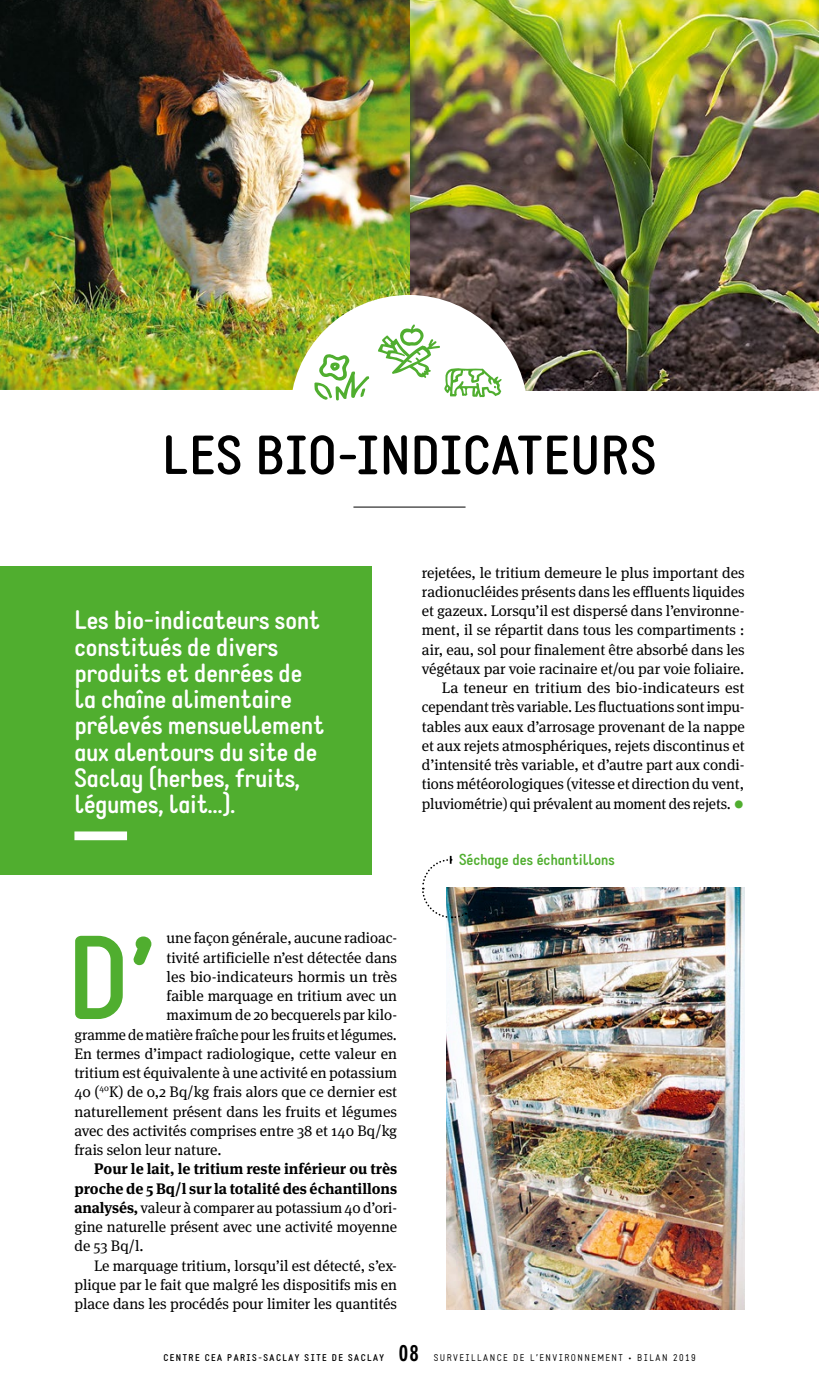
<style>
.page{position:relative;width:819px;height:1389px;background:#fff}
.page>*{position:absolute;margin:0;border:0;box-sizing:border-box;transform-origin:0 0}
.t1{font:700 116.9px "Static";color:#50ae2f}
.t2{font:700 54.25px "Static";color:#000}
.t3{font:700 26.25px/26.2px "Static";letter-spacing:-.01em;color:#fff}
.t4{font:700 condensed 21.88px "News Gothic BT";color:#000}
.t5{font:700 15.75px "Static";letter-spacing:-.01em;color:#50ae2f}
.t6{font:15.22px/19.2px "Meta Serif";color:#000;text-align:justify}
.t7{font:700 15.22px/19.2px "Meta Serif";color:#000;text-align:justify}
.t8{font:9.62px "Static";letter-spacing:.15em;color:#000}
.t9{font:700 9.62px "Static";letter-spacing:.15em;color:#000}
.s1{font-size:22.75px;color:#50ae2f}
.s2{font-weight:400}
</style>
<div class="page">
<img style="left:409px;top:0;width:410px;height:390px">
<img style="left:0;top:0;width:409px;height:390px">
<div style="left:290px;top:295px;width:237px;height:237px;background:#fff;border-radius:50%"></div>
<hr style="left:353px;top:507px;width:112px;height:1px;background:#000">
<svg style="left:314px;top:354px;width:56px;height:47px"></svg>
<svg style="left:378px;top:324px;width:124px;height:74px"></svg>
<div style="left:0;top:566px;width:371px;height:308px;background:#50ae2f"></div>
<div style="left:74px;top:831px;width:53px;height:9px;background:#fff"></div>
<img style="left:447px;top:887px;width:297px;height:422px">
<svg style="left:422px;top:856px;width:44px;height:63px"></svg>
<h2 class="t2" style="left:162px;top:423px;width:495px">LES BIO-INDICATEURS</h2>
<h3 class="t3" style="left:74px;top:608px;width:251px">Les bio-indicateurs sont constitués de divers produits et denrées de la chaîne alimentaire prélevés mensuellement aux alentours du site de<br>Saclay (herbes, fruits, légumes, lait...).</h3>
<p class="t6" style="left:422px;top:562px;width:324px;text-align:right">rejetées, le tritium demeure le plus important des radionucléides présents dans les effluents liquides et gazeux. Lorsqu’il est dispersé dans l’environne&shy;ment, il se répartit dans tous les compartiments : air, eau, sol pour finalement être absorbé dans les végétaux par voie racinaire et/ou par voie foliaire.<br>La teneur en tritium des bio-indicateurs est cependant très variable. Les fluctuations sont impu&shy;tables aux eaux d’arrosage provenant de la nappe et aux rejets atmosphériques, rejets discontinus et d’intensité très variable, et d’autre part aux condi&shy;tions météorologiques (vitesse et direction du vent, pluviométrie) qui prévalent au moment des rejets.<span class="s1">•</span></p>
<p class="t5" style="left:459px;top:850px;width:157px">Séchage des échantillons</p>
<p class="t6" style="left:167px;top:928px;width:232px">une façon générale, aucune radioac-</p>
<p class="t6" style="left:167px;top:947px;width:232px">tivité artificielle n’est détectée dans</p>
<p class="t6" style="left:167px;top:967px;width:232px">les bio-indicateurs hormis un très</p>
<p class="t6" style="left:167px;top:986px;width:232px">faible marquage en tritium avec un</p>
<p class="t6" style="left:167px;top:1005px;width:232px">maximum de 20 becquerels par kilo-</p>
<p class="t6" style="left:74px;top:1024px;width:324px">gramme de matière fraîche pour les fruits et légumes.</p>
<p class="t6" style="left:74px;top:1044px;width:324px">En termes d’impact radiologique, cette valeur en</p>
<p class="t6" style="left:74px;top:1063px;width:324px">tritium est équivalente à une activité en potassium</p>
<p class="t6" style="left:74px;top:1082px;width:324px">40 (<sup>40</sup>K) de 0,2 Bq/kg frais alors que ce dernier est</p>
<p class="t6" style="left:74px;top:1101px;width:324px">naturellement présent dans les fruits et légumes</p>
<p class="t6" style="left:74px;top:1121px;width:324px">avec des activités comprises entre 38 et 140 Bq/kg</p>
<p class="t6" style="left:74px;top:1140px;width:149px">frais selon leur nature.</p>
<p class="t7" style="left:74px;top:1159px;width:324px;text-indent:20px">Pour le lait, le tritium reste inférieur ou très proche de 5 Bq/l sur la totalité des échantillons analysés, <span class="s2">valeur à comparer au potassium 40 d’ori&shy;gine naturelle présent avec une activité moyenne de 53 Bq/l.</span></p>
<p class="t6" style="left:74px;top:1255px;width:324px;text-indent:20px">Le marquage tritium, lorsqu’il est détecté, s’ex&shy;plique par le fait que malgré les dispositifs mis en place dans les procédés pour limiter les quantités</p>
<h1 class="t1" style="left:67px;top:908px;width:88px">D’</h1>
<p class="t9" style="left:163px;top:1352px;width:222px">CENTRE CEA PARIS-SACLAY SITE DE SACLAY</p>
<h3 class="t4" style="left:399px;top:1339px;width:21px">08</h3>
<p class="t8" style="left:434px;top:1352px;width:263px">SURVEILLANCE DE L’ENVIRONNEMENT • BILAN 2019</p>
</div>
